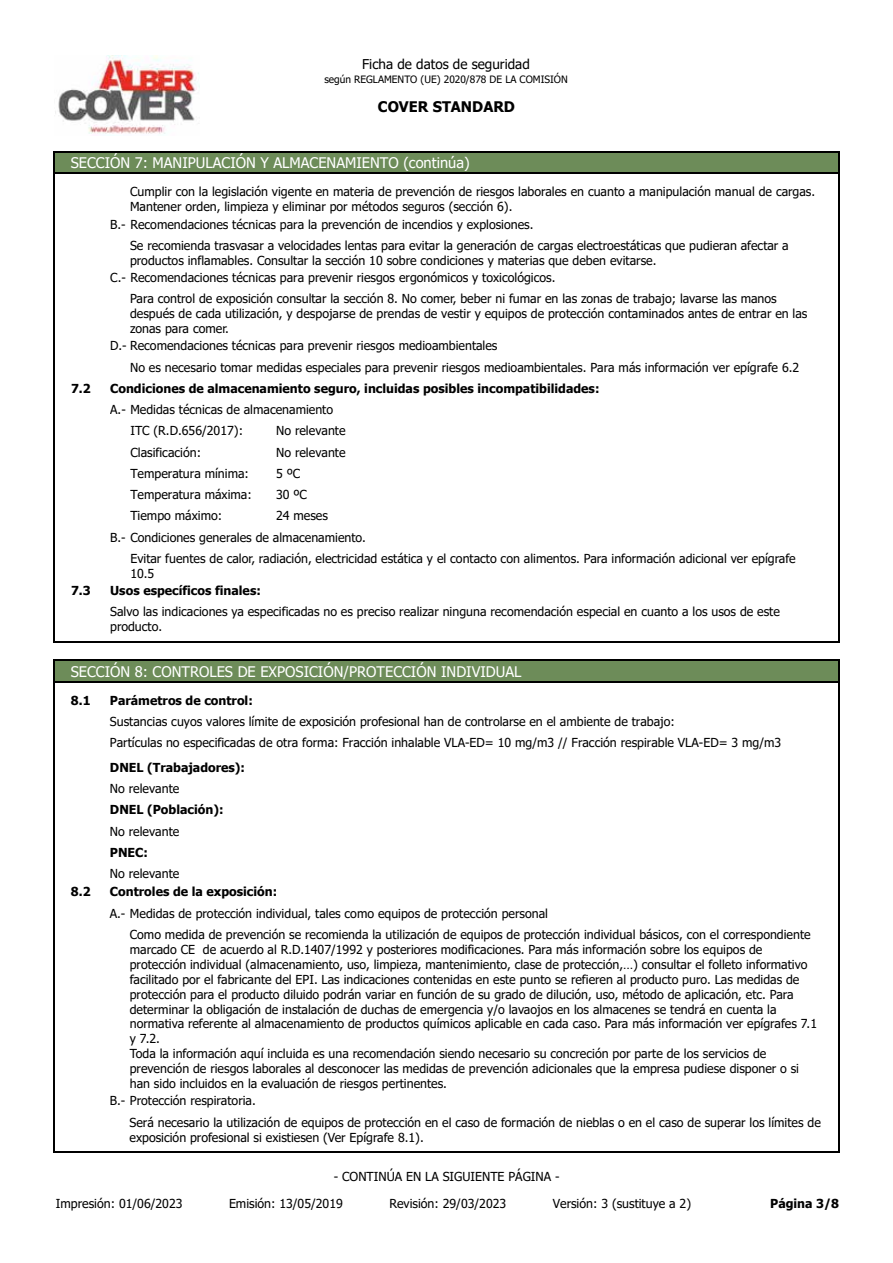
<style>
.page{position:relative;width:893px;height:1263px;background:#fff}
.page>*{position:absolute;margin:0;border:0;box-sizing:border-box;transform-origin:0 0}
.t1{font:14.7px "Tahoma";color:#fff}
.t2{font:700 14.7px "Tahoma";color:#000}
.t3{font:13.5px "Tahoma";color:#000}
.t4{font:12.3px/15px "Tahoma";color:#000}
.t5{font:700 12.3px "Tahoma";color:#000}
.t6{font:10.2px "Tahoma";color:#000}
</style>
<div class="page">
<div style="left:71px;top:151px;width:768px;height:23px;background:#6d8c59"></div>
<hr style="left:71px;top:151px;width:768px;height:1px;background:#000">
<hr style="left:71px;top:173px;width:768px;height:1px;background:#000">
<svg style="left:54px;top:151px;width:17px;height:33px"></svg>
<svg style="left:838px;top:152px;width:1px;height:32px"></svg>
<hr style="left:54px;top:184px;width:1px;height:32px;background:#000">
<hr style="left:838px;top:184px;width:1px;height:32px;background:#000">
<svg style="left:54px;top:216px;width:1px;height:21px"></svg>
<svg style="left:838px;top:216px;width:1px;height:21px"></svg>
<hr style="left:54px;top:237px;width:1px;height:33px;background:#000">
<hr style="left:838px;top:237px;width:1px;height:33px;background:#000">
<svg style="left:54px;top:270px;width:1px;height:21px"></svg>
<svg style="left:838px;top:270px;width:1px;height:21px"></svg>
<hr style="left:54px;top:291px;width:1px;height:47px;background:#000">
<hr style="left:838px;top:291px;width:1px;height:47px;background:#000">
<svg style="left:54px;top:338px;width:1px;height:213px"></svg>
<svg style="left:838px;top:338px;width:1px;height:213px"></svg>
<hr style="left:54px;top:551px;width:1px;height:32px;background:#000">
<hr style="left:838px;top:551px;width:1px;height:32px;background:#000">
<svg style="left:54px;top:583px;width:1px;height:21px"></svg>
<svg style="left:838px;top:583px;width:1px;height:21px"></svg>
<hr style="left:54px;top:604px;width:1px;height:32px;background:#000">
<hr style="left:838px;top:604px;width:1px;height:32px;background:#000">
<hr style="left:54px;top:641px;width:785px;height:1px;background:#000">
<div style="left:71px;top:659px;width:768px;height:23px;background:#6d8c59"></div>
<hr style="left:71px;top:659px;width:768px;height:2px;background:#000">
<hr style="left:71px;top:681px;width:768px;height:1px;background:#000">
<svg style="left:54px;top:659px;width:17px;height:267px"></svg>
<svg style="left:838px;top:661px;width:1px;height:265px"></svg>
<hr style="left:54px;top:926px;width:1px;height:167px;background:#000">
<hr style="left:838px;top:926px;width:1px;height:167px;background:#000">
<svg style="left:54px;top:1093px;width:1px;height:21px"></svg>
<svg style="left:838px;top:1093px;width:1px;height:21px"></svg>
<hr style="left:54px;top:1114px;width:1px;height:32px;background:#000">
<hr style="left:838px;top:1114px;width:1px;height:32px;background:#000">
<hr style="left:54px;top:1152px;width:785px;height:1px;background:#000">
<img style="left:55px;top:56px;width:144px;height:78px">
<p class="t3" style="left:362px;top:55px;width:169px">Ficha de datos de seguridad</p>
<p class="t6" style="left:324px;top:73px;width:245px">según REGLAMENTO (UE) 2020/878 DE LA COMISIÓN</p>
<p class="t2" style="left:378px;top:96px;width:139px">COVER STANDARD</p>
<p class="t1" style="left:71px;top:153px;width:400px">SECCIÓN 7: MANIPULACIÓN Y ALMACENAMIENTO (continúa)</p>
<p class="t4" style="left:130px;top:185px;width:686px">Cumplir con la legislación vigente en materia de prevención de riesgos laborales en cuanto a manipulación manual de cargas.<br>Mantener orden, limpieza y eliminar por métodos seguros (sección 6).</p>
<p class="t4" style="left:130px;top:214px;width:660px;line-height:21.3px;text-indent:-20px">B.- Recomendaciones técnicas para la prevención de incendios y explosiones.<br>Se recomienda trasvasar a velocidades lentas para evitar la generación de cargas electroestáticas que pudieran afectar a</p>
<p class="t4" style="left:110px;top:252px;width:547px;line-height:17.2px;text-indent:20px">productos inflamables. Consultar la sección 10 sobre condiciones y materias que deben evitarse.<br>C.- Recomendaciones técnicas para prevenir riesgos ergonómicos y toxicológicos.</p>
<p class="t4" style="left:130px;top:292px;width:679px">Para control de exposición consultar la sección 8. No comer, beber ni fumar en las zonas de trabajo; lavarse las manos después de cada utilización, y despojarse de prendas de vestir y equipos de protección contaminados antes de entrar en las zonas para comer.</p>
<p class="t4" style="left:130px;top:336px;width:670px;line-height:21.3px;text-indent:-20px">D.- Recomendaciones técnicas para prevenir riesgos medioambientales<br>No es necesario tomar medidas especiales para prevenir riesgos medioambientales. Para más información ver epígrafe 6.2</p>
<p class="t5" style="left:71px;top:380px;width:21px">7.2</p>
<p class="t5" style="left:110px;top:380px;width:491px">Condiciones de almacenamiento seguro, incluidas posibles incompatibilidades:</p>
<p class="t4" style="left:130px;top:400px;width:204px;line-height:21.3px;text-indent:-20px">A.- Medidas técnicas de almacenamiento<br>ITC (R.D.656/2017):</p>
<p class="t4" style="left:276px;top:424px;width:71px">No relevante</p>
<p class="t4" style="left:130px;top:445px;width:72px">Clasificación:</p>
<p class="t4" style="left:276px;top:445px;width:71px">No relevante</p>
<p class="t4" style="left:130px;top:467px;width:120px">Temperatura mínima:</p>
<p class="t4" style="left:276px;top:467px;width:26px">5 ºC</p>
<p class="t4" style="left:130px;top:488px;width:123px">Temperatura máxima:</p>
<p class="t4" style="left:276px;top:488px;width:32px">30 ºC</p>
<p class="t4" style="left:130px;top:509px;width:93px">Tiempo máximo:</p>
<p class="t4" style="left:276px;top:509px;width:53px">24 meses</p>
<p class="t4" style="left:110px;top:530px;width:257px">B.- Condiciones generales de almacenamiento.</p>
<p class="t4" style="left:130px;top:552px;width:667px">Evitar fuentes de calor, radiación, electricidad estática y el contacto con alimentos. Para información adicional ver epígrafe</p>
<p class="t4" style="left:130px;top:567px;width:26px">10.5</p>
<p class="t5" style="left:71px;top:582px;width:21px">7.3</p>
<p class="t5" style="left:110px;top:582px;width:152px">Usos específicos finales:</p>
<p class="t4" style="left:110px;top:605px;width:671px">Salvo las indicaciones ya especificadas no es preciso realizar ninguna recomendación especial en cuanto a los usos de este producto.</p>
<p class="t1" style="left:71px;top:662px;width:452px">SECCIÓN 8: CONTROLES DE EXPOSICIÓN/PROTECCIÓN INDIVIDUAL</p>
<p class="t5" style="left:71px;top:692px;width:21px">8.1</p>
<p class="t5" style="left:110px;top:692px;width:144px">Parámetros de control:</p>
<p class="t4" style="left:110px;top:712px;width:673px;line-height:21.3px">Sustancias cuyos valores límite de exposición profesional han de controlarse en el ambiente de trabajo:<br>Partículas no especificadas de otra forma: Fracción inhalable VLA-ED= 10 mg/m3 // Fracción respirable VLA-ED= 3 mg/m3</p>
<p class="t5" style="left:110px;top:759px;width:136px">DNEL (Trabajadores):</p>
<p class="t4" style="left:110px;top:782px;width:71px">No relevante</p>
<p class="t5" style="left:110px;top:801px;width:115px">DNEL (Población):</p>
<p class="t4" style="left:110px;top:824px;width:71px">No relevante</p>
<p class="t5" style="left:110px;top:844px;width:40px">PNEC:</p>
<p class="t4" style="left:110px;top:867px;width:71px">No relevante</p>
<p class="t5" style="left:71px;top:883px;width:21px">8.2</p>
<p class="t5" style="left:110px;top:883px;width:169px">Controles de la exposición:</p>
<p class="t4" style="left:130px;top:903px;width:682px;line-height:21.3px;text-indent:-20px">A.- Medidas de protección individual, tales como equipos de protección personal<br>Como medida de prevención se recomienda la utilización de equipos de protección individual básicos, con el correspondiente</p>
<p class="t4" style="left:130px;top:942px;width:688px">marcado CE de acuerdo al R.D.1407/1992 y posteriores modificaciones. Para más información sobre los equipos de protección individual (almacenamiento, uso, limpieza, mantenimiento, clase de protección,…) consultar el folleto informativo facilitado por el fabricante del EPI. Las indicaciones contenidas en este punto se refieren al producto puro. Las medidas de protección para el producto diluido podrán variar en función de su grado de dilución, uso, método de aplicación, etc. Para determinar la obligación de instalación de duchas de emergencia y/o lavaojos en los almacenes se tendrá en cuenta la normativa referente al almacenamiento de productos químicos aplicable en cada caso. Para más información ver epígrafes 7.1 y 7.2.<br>Toda la información aquí incluida es una recomendación siendo necesario su concreción por parte de los servicios de prevención de riesgos laborales al desconocer las medidas de prevención adicionales que la empresa pudiese disponer o si han sido incluidos en la evaluación de riesgos pertinentes.</p>
<p class="t4" style="left:129px;top:1091px;width:692px;line-height:21.3px;text-indent:-20px">B.- Protección respiratoria.<br>Será necesario la utilización de equipos de protección en el caso de formación de nieblas o en el caso de superar los límites de</p>
<p class="t4" style="left:129px;top:1130px;width:296px">exposición profesional si existiesen (Ver Epígrafe 8.1).</p>
<p class="t4" style="left:334px;top:1170px;width:227px">- CONTINÚA EN LA SIGUIENTE PÁGINA -</p>
<p class="t4" style="left:56px;top:1196px;width:128px">Impresión: 01/06/2023</p>
<p class="t4" style="left:229px;top:1196px;width:115px">Emisión: 13/05/2019</p>
<p class="t4" style="left:389px;top:1196px;width:118px">Revisión: 29/03/2023</p>
<p class="t4" style="left:553px;top:1196px;width:140px">Versión: 3 (sustituye a 2)</p>
<p class="t5" style="left:770px;top:1194px;width:70px">Página 3/8</p>
</div>
